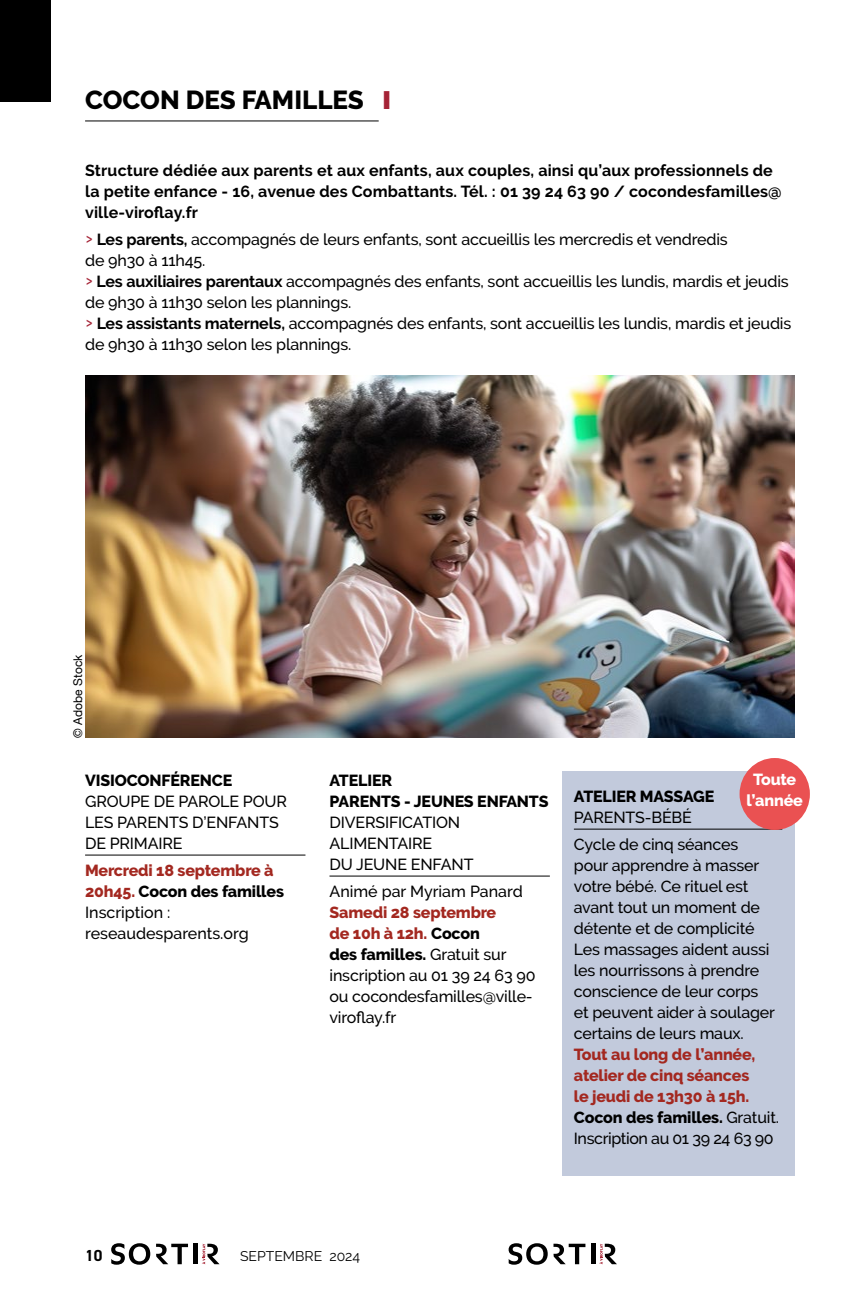
<style>
.page{position:relative;width:851px;height:1304px;background:#fff}
.page>*{position:absolute;margin:0;border:0;box-sizing:border-box;transform-origin:0 0}
.t1{font:800 26px "Raleway";color:#000}
.t2{font:500 16px/21px "Raleway";letter-spacing:-.01em;color:#000}
.t3{font:700 16px/21px "Raleway";letter-spacing:.01em;color:#000}
.t4{font:800 16px/21px "Raleway";letter-spacing:-.01em;color:#a32820}
.t5{font:800 16px/21px "Raleway";letter-spacing:-.01em;color:#000}
.t6{font:800 16px/21px "Raleway";letter-spacing:-.01em;color:#fff;text-align:center}
.t7{font:700 16px "DIN2014";color:#000}
.t8{font:14px "Raleway";color:#000}
.t9{font:12px "Helvetica Neue";color:#000}
.s1{color:#a52336}
.s2{font-family:"DIN2014";font-weight:400;color:#a52336}
.s3{font-weight:700}
.s4{font-weight:800;color:#a32820}
.s5{font-weight:800}
.s6{color:#000}
.s7{font-weight:500;color:#000}
</style>
<div class="page">
<svg style="left:202px;top:1244px;width:17px;height:20px"></svg>
<svg style="left:111px;top:1243px;width:39px;height:22px"></svg>
<hr style="left:194px;top:1244px;width:4px;height:20px;background:#000">
<svg style="left:156px;top:1244px;width:32px;height:20px"></svg>
<div style="left:0;top:0;width:51px;height:102px;background:#000"></div>
<div style="left:561px;top:771px;width:233px;height:404px;background:#c2cadc"></div>
<svg style="left:599px;top:1244px;width:18px;height:20px"></svg>
<svg style="left:508px;top:1243px;width:39px;height:22px"></svg>
<hr style="left:591px;top:1244px;width:4px;height:20px;background:#000">
<svg style="left:553px;top:1244px;width:32px;height:20px"></svg>
<hr style="left:85px;top:121px;width:293px;height:1px;background:#000">
<hr style="left:85px;top:855px;width:220px;height:1px;background:#000">
<hr style="left:329px;top:876px;width:220px;height:1px;background:#000">
<hr style="left:573px;top:829px;width:209px;height:1px;background:#000">
<img style="left:85px;top:375px;width:709px;height:363px">
<div style="left:739px;top:758px;width:70px;height:72px;background:#ea5152;border-radius:50%"></div>
<h1 class="t1" style="left:85px;top:85px;width:307px">COCON DES FAMILLES <span class="s1">❙</span></h1>
<p class="t3" style="left:85px;top:160px;width:698px">Structure dédiée aux parents et aux enfants, aux couples, ainsi qu’aux professionnels de la petite enfance - 16, avenue des Combattants. Tél. : 01 39 24 63 90 / cocondesfamilles@ ville-viroflay.fr</p>
<p class="t2" style="left:85px;top:229px;width:707px"><span class="s2">&gt;</span> <span class="s3">Les parents,</span> accompagnés de leurs enfants, sont accueillis les mercredis et vendredis<br>de 9h30 à 11h45.<br><span class="s2">&gt;</span> <span class="s3">Les auxiliaires parentaux</span> accompagnés des enfants, sont accueillis les lundis, mardis et jeudis de 9h30 à 11h30 selon les plannings.<br><span class="s2">&gt;</span> <span class="s3">Les assistants maternels,</span> accompagnés des enfants, sont accueillis les lundis, mardis et jeudis de 9h30 à 11h30 selon les plannings.</p>
<p class="t9" style="left:69px;top:737px;width:84px;rotate:-90deg">© Adobe Stock</p>
<p class="t5" style="left:85px;top:770px;width:149px">VISIOCONFÉRENCE</p>
<p class="t2" style="left:85px;top:791px;width:203px">GROUPE DE PAROLE POUR<br>LES PARENTS D’ENFANTS<br>DE PRIMAIRE</p>
<p class="t2" style="left:85px;top:860px;width:200px"><span class="s4">Mercredi 18 septembre à<br>20h45.</span> <span class="s5">Cocon des familles<br></span>Inscription : reseaudesparents.org</p>
<p class="t5" style="left:329px;top:770px;width:220px">ATELIER<br>PARENTS - JEUNES ENFANTS</p>
<p class="t2" style="left:329px;top:812px;width:145px">DIVERSIFICATION<br>ALIMENTAIRE<br>DU JEUNE ENFANT</p>
<p class="t2" style="left:329px;top:881px;width:195px">Animé par Myriam Panard</p>
<p class="t2" style="left:329px;top:902px;width:207px"><span class="s4">Samedi 28 septembre<br>de 10h à 12h.</span> <span class="s5">Cocon<br>des familles.</span> Gratuit sur inscription au 01 39 24 63 90 ou cocondesfamilles@ville&shy;viroflay.fr</p>
<p class="t6" style="left:746px;top:769px;width:58px">Toute l’année</p>
<p class="t5" style="left:573px;top:786px;width:142px">ATELIER MASSAGE</p>
<p class="t2" style="left:573px;top:804px;width:166px;line-height:26.6px">PARENTS-BÉBÉ<br>Cycle de cinq séances</p>
<p class="t2" style="left:573px;top:855px;width:203px">pour apprendre à masser votre bébé. Ce rituel est avant tout un moment de détente et de complicité<br>Les massages aident aussi les nourrissons à prendre conscience de leur corps et peuvent aider à soulager certains de leurs maux.</p>
<p class="t4" style="left:573px;top:1044px;width:207px">Tout au long de l’année, atelier de cinq séances<br>le jeudi de 13h30 à 15h.<br><span class="s6">Cocon des familles.</span> <span class="s7">Gratuit.<br>Inscription au 01 39 24 63 90</span></p>
<p class="t7" style="left:85px;top:1245px;width:19px">10</p>
<p class="t8" style="left:240px;top:1248px;width:122px">SEPTEMBRE 2024</p>
</div>
